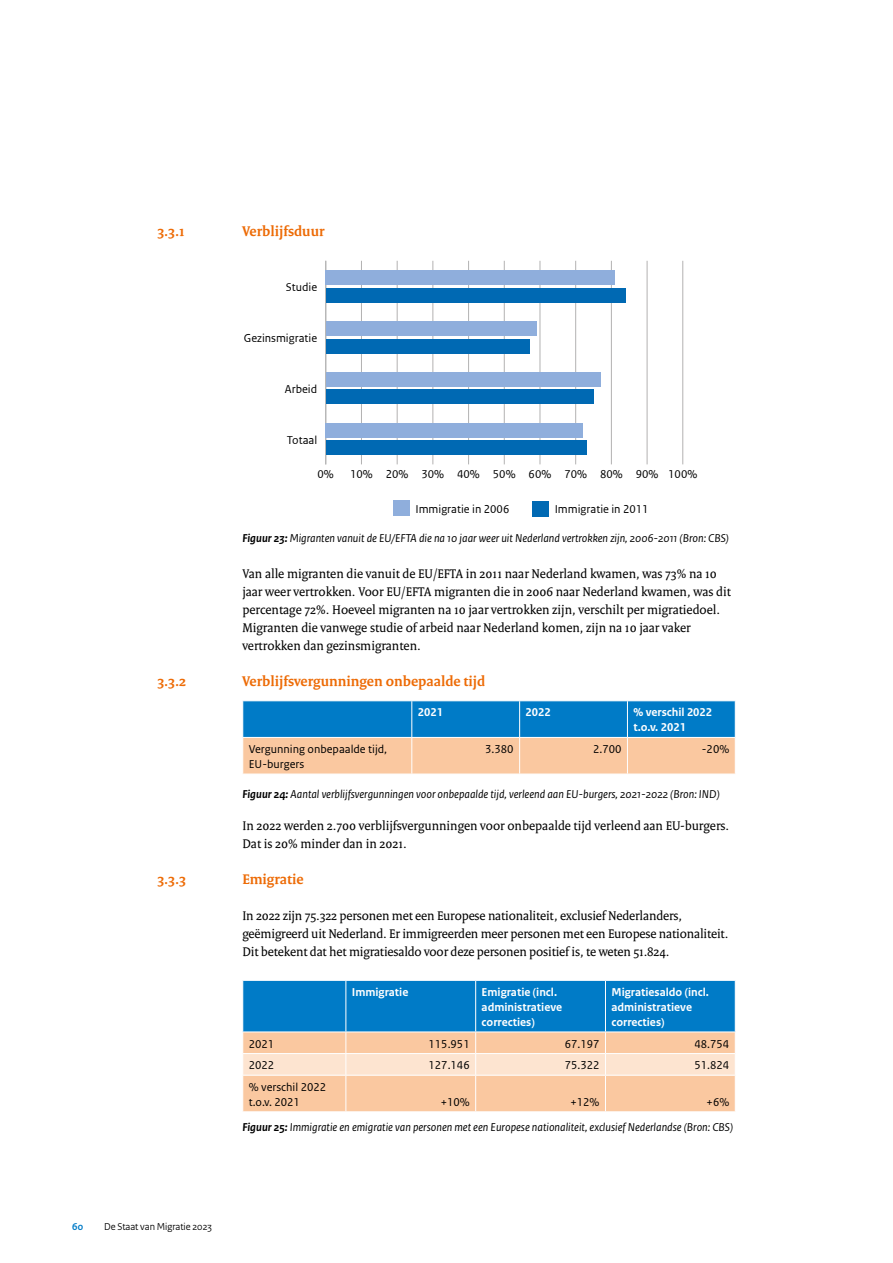
<style>
.page{position:relative;width:893px;height:1263px;background:#fff}
.page>*{position:absolute;margin:0;border:0;box-sizing:border-box;transform-origin:0 0}
._05_RO_Alineakop_Serif{font:700 15px "Rijksoverheid Serif";color:#ed6b06}
._10_RO_Broodtekst_Serif{font:13.5px/18px "Rijksoverheid Serif";color:#000}
.Figuurtitel{font:italic 12px "Rijksoverheid Sans Text";color:#000}
._32_RO_Tabel_Broodtekst{font:12px/15px "Rijksoverheid Sans Text";color:#000}
._31_RO_Tabel_Tussenkop{font:700 12px/15px "Rijksoverheid Sans Text";color:#fff}
.t1{font:12px "Rijksoverheid Sans Text TT";color:#000}
.t2{font:10.5px "Rijksoverheid Sans Heading";color:#000}
.t3{font:700 10.5px "Rijksoverheid Sans Heading";color:#007bc7}
.s1{font-weight:700}
</style>
<div class="page">
<hr style="left:361px;top:261px;width:1px;height:203px;background:#b3b2b2">
<hr style="left:397px;top:261px;width:1px;height:203px;background:#b3b2b2">
<hr style="left:432px;top:261px;width:1px;height:203px;background:#b3b2b2">
<hr style="left:468px;top:261px;width:1px;height:203px;background:#b3b2b2">
<hr style="left:504px;top:261px;width:1px;height:203px;background:#b3b2b2">
<hr style="left:540px;top:261px;width:1px;height:203px;background:#b3b2b2">
<hr style="left:575px;top:261px;width:1px;height:203px;background:#b3b2b2">
<hr style="left:611px;top:261px;width:1px;height:203px;background:#b3b2b2">
<hr style="left:647px;top:261px;width:1px;height:203px;background:#b3b2b2">
<hr style="left:682px;top:261px;width:1px;height:203px;background:#b3b2b2">
<hr style="left:325px;top:261px;width:1px;height:203px;background:#b3b2b2">
<div style="left:326px;top:288px;width:300px;height:14px;background:#0069b3"></div>
<div style="left:326px;top:339px;width:203px;height:14px;background:#0069b3"></div>
<div style="left:326px;top:390px;width:267px;height:14px;background:#0069b3"></div>
<div style="left:326px;top:441px;width:260px;height:14px;background:#0069b3"></div>
<div style="left:326px;top:270px;width:289px;height:14px;background:#8faedc"></div>
<div style="left:326px;top:321px;width:210px;height:14px;background:#8faedc"></div>
<div style="left:326px;top:372px;width:275px;height:14px;background:#8faedc"></div>
<div style="left:326px;top:423px;width:257px;height:14px;background:#8faedc"></div>
<div style="left:533px;top:501px;width:16px;height:15px;background:#0069b3"></div>
<div style="left:394px;top:500px;width:16px;height:16px;background:#8faedc"></div>
<svg style="left:243px;top:701px;width:492px;height:73px;background:#7ea2b4"></svg>
<hr style="left:411px;top:701px;width:1px;height:36px;background:#fff">
<hr style="left:519px;top:701px;width:1px;height:36px;background:#fff">
<hr style="left:627px;top:701px;width:1px;height:36px;background:#fff">
<hr style="left:411px;top:738px;width:1px;height:36px;background:#fff">
<hr style="left:519px;top:738px;width:1px;height:36px;background:#fff">
<hr style="left:627px;top:738px;width:1px;height:36px;background:#fff">
<hr style="left:242px;top:737px;width:170px;height:1px;background:#fff">
<hr style="left:412px;top:737px;width:108px;height:1px;background:#fff">
<hr style="left:520px;top:737px;width:107px;height:1px;background:#fff">
<hr style="left:627px;top:737px;width:109px;height:1px;background:#fff">
<svg style="left:242px;top:980px;width:494px;height:131px;background:#9ab0ba"></svg>
<hr style="left:242px;top:1075px;width:1px;height:36px;background:#fff">
<hr style="left:735px;top:1075px;width:1px;height:36px;background:#fff">
<h4 class="_05_RO_Alineakop_Serif" style="left:157px;top:222px;width:29px">3.3.1</h4>
<h4 class="_05_RO_Alineakop_Serif" style="left:242px;top:222px;width:84px">Verblijfsduur</h4>
<p class="t1" style="left:286px;top:281px;width:33px">Studie</p>
<p class="t1" style="left:244px;top:331px;width:75px">Gezinsmigratie</p>
<p class="t1" style="left:285px;top:382px;width:34px">Arbeid</p>
<p class="t1" style="left:287px;top:433px;width:32px">Totaal</p>
<p class="t1" style="left:318px;top:467px;width:18px">0%</p>
<p class="t1" style="left:350px;top:467px;width:349px">10% 20% 30% 40% 50% 60% 70% 80% 90% 100%</p>
<p class="t1" style="left:415px;top:502px;width:95px">Immigratie in 2006</p>
<p class="t1" style="left:555px;top:502px;width:95px">Immigratie in 2011</p>
<p class="Figuurtitel" style="left:242px;top:531px;width:488px"><span class="s1">Figuur 23:</span> Migranten vanuit de EU/EFTA die na 10 jaar weer uit Nederland vertrokken zijn, 2006-2011 (Bron: CBS)</p>
<p class="_10_RO_Broodtekst_Serif" style="left:242px;top:564px;width:490px">Van alle migranten die vanuit de EU/EFTA in 2011 naar Nederland kwamen, was 73% na 10 jaar weer vertrokken. Voor EU/EFTA migranten die in 2006 naar Nederland kwamen, was dit percentage 72%. Hoeveel migranten na 10 jaar vertrokken zijn, verschilt per migratiedoel.<br>Migranten die vanwege studie of arbeid naar Nederland komen, zijn na 10 jaar vaker vertrokken dan gezinsmigranten.</p>
<h4 class="_05_RO_Alineakop_Serif" style="left:157px;top:672px;width:30px">3.3.2</h4>
<h4 class="_05_RO_Alineakop_Serif" style="left:242px;top:672px;width:244px">Verblijfsvergunningen onbepaalde tijd</h4>
<p class="_31_RO_Tabel_Tussenkop" style="left:418px;top:705px;width:27px">2021</p>
<p class="_31_RO_Tabel_Tussenkop" style="left:526px;top:705px;width:27px">2022</p>
<p class="_31_RO_Tabel_Tussenkop" style="left:633px;top:705px;width:80px">% verschil 2022 t.o.v. 2021</p>
<p class="_32_RO_Tabel_Broodtekst" style="left:249px;top:742px;width:140px">Vergunning onbepaalde tijd,<br>EU-burgers</p>
<p class="_32_RO_Tabel_Broodtekst" style="left:485px;top:742px;width:30px">3.380</p>
<p class="_32_RO_Tabel_Broodtekst" style="left:593px;top:742px;width:30px">2.700</p>
<p class="_32_RO_Tabel_Broodtekst" style="left:702px;top:742px;width:29px">-20%</p>
<p class="Figuurtitel" style="left:242px;top:788px;width:479px"><span class="s1">Figuur 24:</span> Aantal verblijfsvergunningen voor onbepaalde tijd, verleend aan EU-burgers, 2021-2022 (Bron: IND)</p>
<p class="_10_RO_Broodtekst_Serif" style="left:242px;top:816px;width:488px">In 2022 werden 2.700 verblijfsvergunningen voor onbepaalde tijd verleend aan EU-burgers.<br>Dat is 20% minder dan in 2021.</p>
<h4 class="_05_RO_Alineakop_Serif" style="left:157px;top:870px;width:30px">3.3.3</h4>
<h4 class="_05_RO_Alineakop_Serif" style="left:242px;top:870px;width:63px">Emigratie</h4>
<p class="_10_RO_Broodtekst_Serif" style="left:242px;top:906px;width:488px">In 2022 zijn 75.322 personen met een Europese nationaliteit, exclusief Nederlanders, geëmigreerd uit Nederland. Er immigreerden meer personen met een Europese nationaliteit.<br>Dit betekent dat het migratiesaldo voor deze personen positief is, te weten 51.824.</p>
<p class="_31_RO_Tabel_Tussenkop" style="left:352px;top:985px;width:58px">Immigratie</p>
<p class="_31_RO_Tabel_Tussenkop" style="left:482px;top:985px;width:82px">Emigratie (incl. administratieve correcties)</p>
<p class="_31_RO_Tabel_Tussenkop" style="left:611px;top:985px;width:99px">Migratiesaldo (incl. administratieve correcties)</p>
<p class="_32_RO_Tabel_Broodtekst" style="left:249px;top:1036px;width:27px">2021</p>
<p class="_32_RO_Tabel_Broodtekst" style="left:429px;top:1036px;width:43px">115.951</p>
<p class="_32_RO_Tabel_Broodtekst" style="left:565px;top:1036px;width:36px">67.197</p>
<p class="_32_RO_Tabel_Broodtekst" style="left:694px;top:1036px;width:36px">48.754</p>
<p class="_32_RO_Tabel_Broodtekst" style="left:249px;top:1058px;width:27px">2022</p>
<p class="_32_RO_Tabel_Broodtekst" style="left:429px;top:1058px;width:43px">127.146</p>
<p class="_32_RO_Tabel_Broodtekst" style="left:565px;top:1058px;width:36px">75.322</p>
<p class="_32_RO_Tabel_Broodtekst" style="left:694px;top:1058px;width:36px">51.824</p>
<p class="_32_RO_Tabel_Broodtekst" style="left:249px;top:1079px;width:79px">% verschil 2022</p>
<p class="_32_RO_Tabel_Broodtekst" style="left:249px;top:1094px;width:53px">t.o.v. 2021</p>
<p class="_32_RO_Tabel_Broodtekst" style="left:441px;top:1094px;width:31px">+10%</p>
<p class="_32_RO_Tabel_Broodtekst" style="left:570px;top:1094px;width:31px">+12%</p>
<p class="_32_RO_Tabel_Broodtekst" style="left:707px;top:1094px;width:24px">+6%</p>
<p class="Figuurtitel" style="left:242px;top:1121px;width:492px"><span class="s1">Figuur 25:</span> Immigratie en emigratie van personen met een Europese nationaliteit, exclusief Nederlandse (Bron: CBS)</p>
<p class="t3" style="left:72px;top:1221px;width:12px">60</p>
<p class="t2" style="left:104px;top:1221px;width:109px">De Staat van Migratie 2023</p>
</div>
